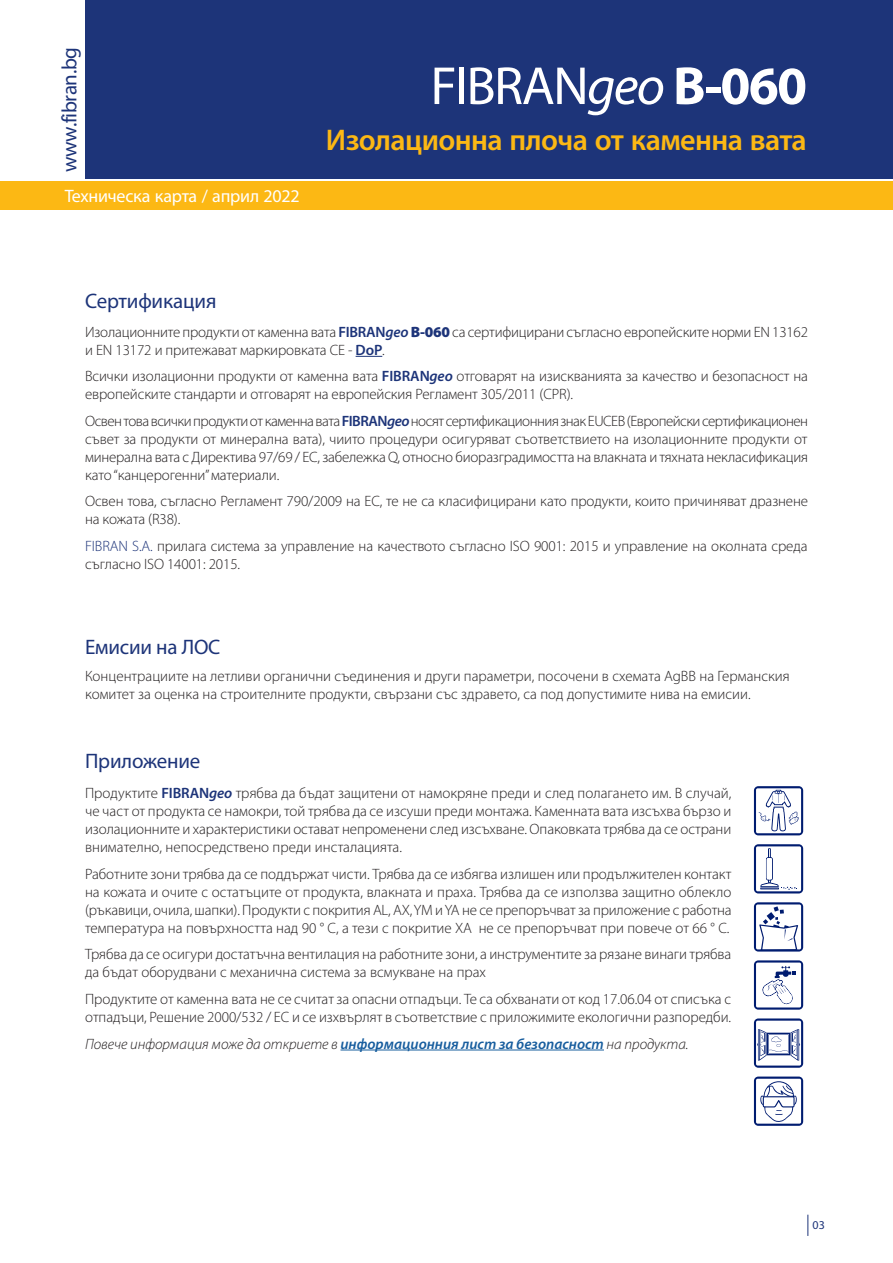
<style>
.page{position:relative;width:893px;height:1263px;background:#fff}
.page>*{position:absolute;margin:0;border:0;box-sizing:border-box;transform-origin:0 0}
.t1{font:54px "Myriad Pro";letter-spacing:-.03em;color:#fff}
.Privzeto{font:600 30px "Myriad Pro";letter-spacing:-.02em;color:#fcb814}
.Privzeto-2{font:21px "Myriad Pro";letter-spacing:-.01em;color:#1d3479}
.Privzeto-3{font:18px "Myriad Pro";letter-spacing:-.015em;color:#fff}
.t2{font:300 15px/18px "Myriad Pro";letter-spacing:-.005em;color:#231f20}
.t3{font:italic 300 15px "Myriad Pro";color:#231f20}
.t4{font:12px "Myriad Pro";color:#1d3479}
.s1{font-style:italic}
.s2{font-weight:700}
.s3{font-weight:600;color:#1d3479}
.s4{font-weight:600;font-style:italic;color:#1d3479}
.s5{font-weight:900;color:#1d3479}
.s6{color:#1d3479}
.s7{font-weight:600;color:#175d9e}
</style>
<div class="page">
<div style="left:85px;top:0;width:808px;height:179px;background:#1d3479"></div>
<div style="left:0;top:182px;width:893px;height:28px;background:#fcb814"></div>
<svg style="left:807px;top:1215px;width:1px;height:21px"></svg>
<svg style="left:754px;top:1076px;width:49px;height:50px"></svg>
<svg style="left:754px;top:960px;width:49px;height:50px"></svg>
<svg style="left:754px;top:902px;width:49px;height:49px"></svg>
<svg style="left:754px;top:844px;width:49px;height:49px"></svg>
<svg style="left:754px;top:786px;width:49px;height:49px"></svg>
<svg style="left:754px;top:1018px;width:49px;height:50px"></svg>
<svg style="left:356px;top:356px;width:26px;height:1px"></svg>
<hr style="left:340px;top:1049px;width:264px;height:1px;background:#175d9e">
<p class="Privzeto-2" style="left:57px;top:172px;width:127px;rotate:-90deg">www.fibran.bg</p>
<p class="Privzeto-3" style="left:65px;top:185px;width:237px">Техническа карта / април 2022</p>
<p class="t1" style="left:430px;top:53px;width:378px">FIBRAN<span class="s1">geo</span> <span class="s2">B-060</span></p>
<p class="Privzeto" style="left:326px;top:121px;width:482px">Изолационна плоча от каменна вата</p>
<p class="Privzeto-2" style="left:85px;top:288px;width:133px">Сертификация</p>
<p class="t2" style="left:85px;top:323px;width:724px">Изолационните продукти от каменна вата <span class="s3">FIBRAN</span><span class="s4">geo</span> <span class="s5">Β-060</span> са сертифицирани съгласно европейските норми ΕΝ 13162 и ΕΝ 13172 и притежават маркировката CE - <span class="s3">DoP</span>.</p>
<p class="t2" style="left:85px;top:368px;width:724px">Всички изолационни продукти от каменна вата <span class="s3">FIBRAN</span><span class="s4">geo</span> отговарят на изискванията за качество и безопасност на европейските стандарти и отговарят на европейския Регламент 305/2011 (CPR).</p>
<p class="t2" style="left:85px;top:412px;width:725px;text-align:justify">Освен това всички продукти от каменна вата <span class="s3">FIBRAN</span><span class="s4">geo</span> носят сертификационния знак EUCEB (Европейски сертификационен съвет за продукти от минерална вата), чиито процедури осигуряват съответствието на изолационните продукти от минерална вата с Директива 97/69 / EC, забележка Q, относно биоразградимостта на влакната и тяхната некласификация като “канцерогенни” материали.</p>
<p class="t2" style="left:85px;top:493px;width:724px">Освен това, съгласно Регламент 790/2009 на ЕС, те не са класифицирани като продукти, които причиняват дразнене на кожата (R38).</p>
<p class="t2" style="left:85px;top:537px;width:724px"><span class="s6">FIBRAN S.A.</span> прилага система за управление на качеството съгласно ISO 9001: 2015 и управление на околната среда съгласно ISO 14001: 2015.</p>
<p class="Privzeto-2" style="left:85px;top:634px;width:137px">Емисии на ЛОС</p>
<p class="t2" style="left:85px;top:667px;width:706px">Концентрациите на летливи органични съединения и други параметри, посочени в схемата AgBB на Германския комитет за оценка на строителните продукти, свързани със здравето, са под допустимите нива на емисии.</p>
<p class="Privzeto-2" style="left:85px;top:748px;width:117px">Приложение</p>
<p class="t2" style="left:85px;top:785px;width:648px;text-align:justify">Продуктите <span class="s3">FIBRAN</span><span class="s4">geo</span> трябва да бъдат защитени от намокряне преди и след полагането им. В случай, че част от продукта се намокри, той трябва да се изсуши преди монтажа. Каменната вата изсъхва бързо и изолационните и характеристики остават непроменени след изсъхване. Опаковката трябва да се острани внимателно, непосредствено преди инсталацията.</p>
<p class="t2" style="left:85px;top:865px;width:648px;text-align:justify">Работните зони трябва да се поддържат чисти. Трябва да се избягва излишен или продължителен контакт на кожата и очите с остатъците от продукта, влакната и праха. Трябва да се използва защитно облекло (ръкавици, очила, шапки). Продукти с покрития AL, AX, YM и YA не се препоръчват за приложение с работна температура на повърхността над 90 ° C, а тези с покритие XA не се препоръчват при повече от 66 ° C.</p>
<p class="t2" style="left:85px;top:946px;width:648px">Трябва да се осигури достатъчна вентилация на работните зони, а инструментите за рязане винаги трябва да бъдат оборудвани с механична система за всмукване на прах</p>
<p class="t2" style="left:85px;top:990px;width:648px">Продуктите от каменна вата не се считат за опасни отпадъци. Те са обхванати от код 17.06.04 от списъка с отпадъци, Решение 2000/532 / ЕС и се изхвърлят в съответствие с приложимите екологични разпоредби.</p>
<p class="t3" style="left:85px;top:1035px;width:605px">Повече информация може да откриете в <span class="s7">информационния лист за безопасност</span> на продукта.</p>
<p class="t4" style="left:812px;top:1217px;width:14px">03</p>
</div>
